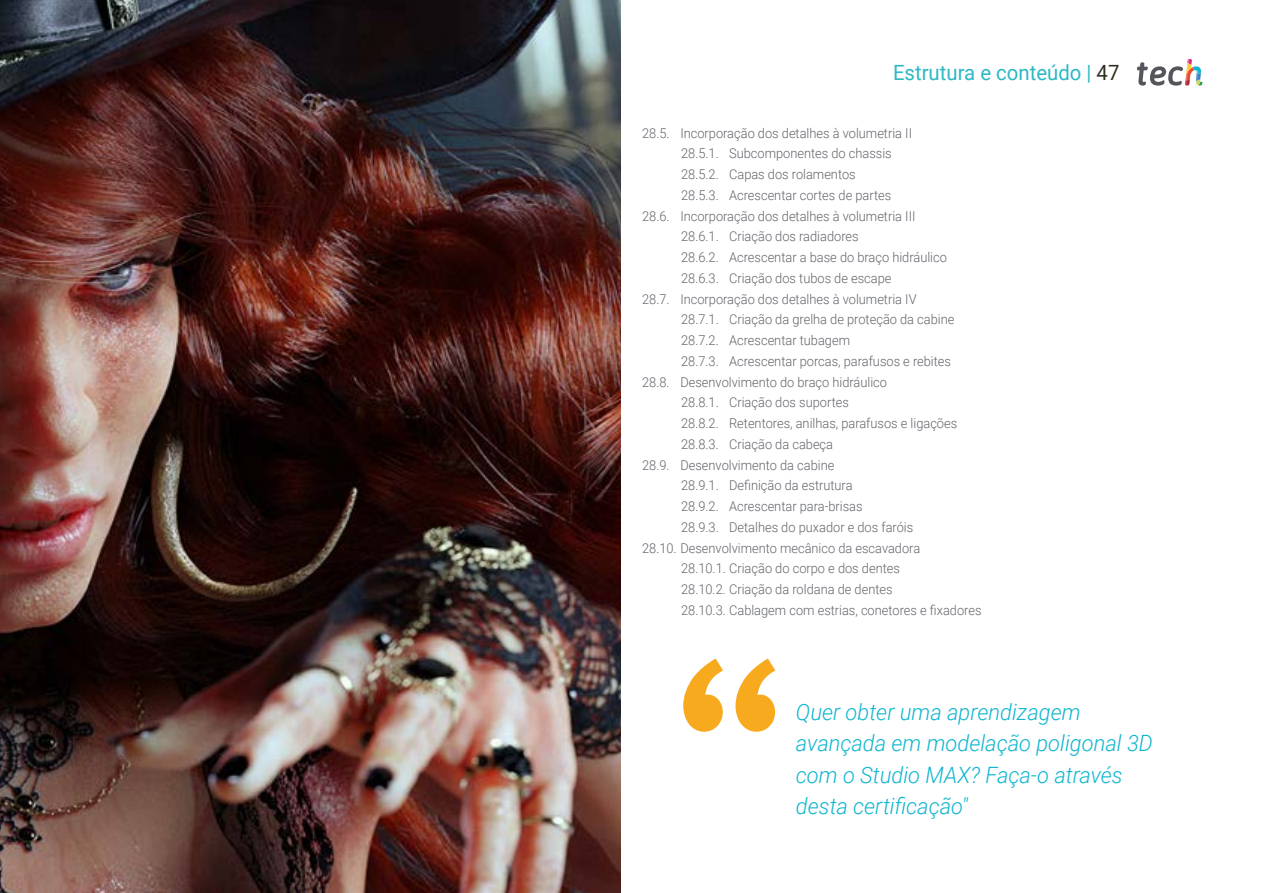
<style>
.page{position:relative;width:1263px;height:893px;background:#fff}
.page>*{position:absolute;margin:0;border:0;box-sizing:border-box;transform-origin:0 0}
.t1{font:italic 300 22.5px/31.5px "Roboto";color:#0fb6cf}
.t2{font:21px "Roboto";color:#2db8c5}
.t3{font:300 13.5px "Roboto";color:#61646a;scale:.95 1}
.s1{color:#312e20}
</style>
<div class="page">
<svg style="left:1137px;top:59px;width:65px;height:27px"></svg>
<svg style="left:683px;top:658px;width:92px;height:74px"></svg>
<img style="left:0;top:0;width:621px;height:893px">
<h2 class="t2" style="left:893px;top:57px;width:228px">Estrutura e conteúdo | <span class="s1">47</span></h2>
<p class="t3" style="left:642px;top:123px;width:286px">28.5. Incorporação dos detalhes à volumetria II</p>
<p class="t3" style="left:681px;top:144px;width:223px">28.5.1. Subcomponentes do chassis</p>
<p class="t3" style="left:681px;top:165px;width:185px">28.5.2. Capas dos rolamentos</p>
<p class="t3" style="left:681px;top:186px;width:223px">28.5.3. Acrescentar cortes de partes</p>
<p class="t3" style="left:642px;top:206px;width:289px">28.6. Incorporação dos detalhes à volumetria III</p>
<p class="t3" style="left:681px;top:227px;width:188px">28.6.1. Criação dos radiadores</p>
<p class="t3" style="left:681px;top:248px;width:281px">28.6.2. Acrescentar a base do braço hidráulico</p>
<p class="t3" style="left:681px;top:269px;width:223px">28.6.3. Criação dos tubos de escape</p>
<p class="t3" style="left:642px;top:289px;width:290px">28.7. Incorporação dos detalhes à volumetria IV</p>
<p class="t3" style="left:681px;top:310px;width:289px">28.7.1. Criação da grelha de proteção da cabine</p>
<p class="t3" style="left:681px;top:331px;width:179px">28.7.2. Acrescentar tubagem</p>
<p class="t3" style="left:681px;top:352px;width:286px">28.7.3. Acrescentar porcas, parafusos e rebites</p>
<p class="t3" style="left:642px;top:372px;width:259px">28.8. Desenvolvimento do braço hidráulico</p>
<p class="t3" style="left:681px;top:393px;width:178px">28.8.1. Criação dos suportes</p>
<p class="t3" style="left:681px;top:414px;width:292px">28.8.2. Retentores, anilhas, parafusos e ligações</p>
<p class="t3" style="left:681px;top:435px;width:161px">28.8.3. Criação da cabeça</p>
<p class="t3" style="left:642px;top:455px;width:204px">28.9. Desenvolvimento da cabine</p>
<p class="t3" style="left:681px;top:476px;width:182px">28.9.1. Definição da estrutura</p>
<p class="t3" style="left:681px;top:497px;width:192px">28.9.2. Acrescentar para-brisas</p>
<p class="t3" style="left:681px;top:518px;width:246px">28.9.3. Detalhes do puxador e dos faróis</p>
<p class="t3" style="left:642px;top:538px;width:294px">28.10. Desenvolvimento mecânico da escavadora</p>
<p class="t3" style="left:681px;top:559px;width:232px">28.10.1. Criação do corpo e dos dentes</p>
<p class="t3" style="left:681px;top:580px;width:224px">28.10.2. Criação da roldana de dentes</p>
<p class="t3" style="left:681px;top:601px;width:318px">28.10.3. Cablagem com estrias, conetores e fixadores</p>
<h1 class="t1" style="left:796px;top:695px;width:358px">Quer obter uma aprendizagem avançada em modelação poligonal 3D com o Studio MAX? Faça-o através desta certificação"</h1>
</div>
